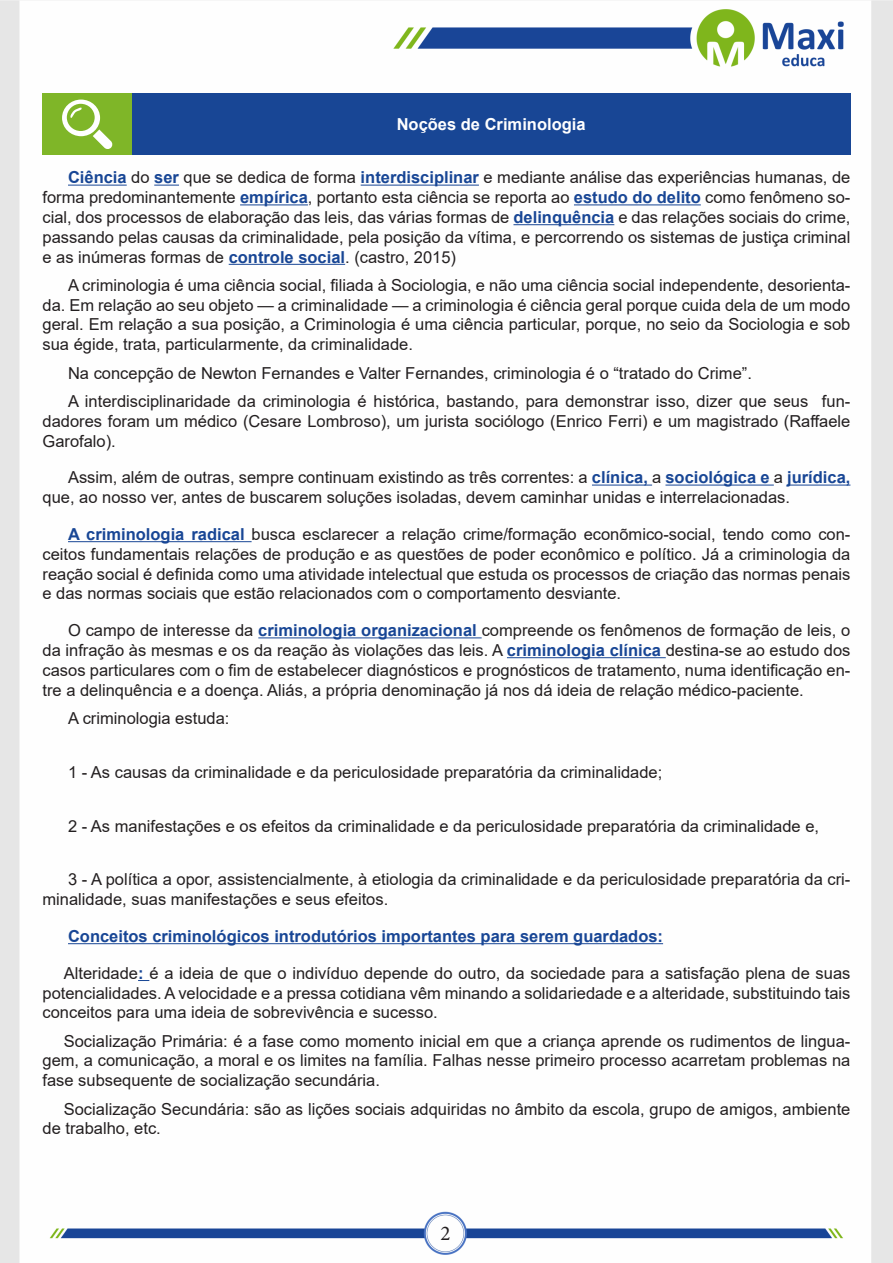
<style>
.page{position:relative;width:893px;height:1263px;background:#fff}
.page>*{position:absolute;margin:0;border:0;box-sizing:border-box;transform-origin:0 0}
.t1{font:21px "Minion Pro";color:#231f20}
.TEXTO_BASE{font:16.5px/19.8px "Arial";color:#231f20;text-align:justify}
.Texto{font:16.5px/19.8px "Arial";color:#231f20;text-align:justify}
.TEXTO_BASE-2{font:700 16.5px "Arial";color:#184695}
.Titulo_de_Caixa{font:700 16.5px "Arial";color:#fff}
.s1{font-weight:700;color:#184695}
</style>
<div class="page">
<img style="left:0;top:0;width:893px;height:1263px">
<hr style="left:68px;top:185px;width:59px;height:1px;background:#184695">
<svg style="left:154px;top:185px;width:25px;height:1px"></svg>
<hr style="left:361px;top:185px;width:118px;height:1px;background:#184695">
<hr style="left:240px;top:205px;width:68px;height:1px;background:#184695">
<hr style="left:574px;top:205px;width:127px;height:1px;background:#184695">
<hr style="left:513px;top:224px;width:101px;height:1px;background:#184695">
<hr style="left:229px;top:264px;width:116px;height:1px;background:#184695">
<hr style="left:592px;top:485px;width:60px;height:1px;background:#184695">
<hr style="left:665px;top:485px;width:109px;height:1px;background:#184695">
<hr style="left:787px;top:485px;width:63px;height:1px;background:#184695">
<hr style="left:68px;top:541px;width:184px;height:1px;background:#184695">
<hr style="left:258px;top:637px;width:224px;height:1px;background:#184695">
<hr style="left:507px;top:657px;width:159px;height:1px;background:#184695">
<hr style="left:68px;top:943px;width:595px;height:1px;background:#184695">
<div style="left:43px;top:94px;width:89px;height:61px;background:#7fb628"></div>
<div style="left:132px;top:94px;width:718px;height:61px;background:#184695"></div>
<svg style="left:62px;top:100px;width:51px;height:49px"></svg>
<p class="Titulo_de_Caixa" style="left:397px;top:113px;width:190px">Noções de Criminologia</p>
<p class="TEXTO_BASE" style="left:43px;top:168px;width:809px;text-indent:26px"><span class="s1">Ciência</span> do <span class="s1">ser</span> que se dedica de forma <span class="s1">interdisciplinar</span> e mediante análise das experiências humanas, de forma predominantemente <span class="s1">empírica</span>, portanto esta ciência se reporta ao <span class="s1">estudo do delito</span> como fenômeno so&shy;cial, dos processos de elaboração das leis, das várias formas de <span class="s1">delinquência</span> e das relações sociais do crime, passando pelas causas da criminalidade, pela posição da vítima, e percorrendo os sistemas de justiça criminal e as inúmeras formas de <span class="s1">controle social</span>. (castro, 2015)</p>
<p class="TEXTO_BASE" style="left:43px;top:275px;width:809px;text-indent:26px">A criminologia é uma ciência social, filiada à Sociologia, e não uma ciência social independente, desorienta&shy;da. Em relação ao seu objeto — a criminalidade — a criminologia é ciência geral porque cuida dela de um modo geral. Em relação a sua posição, a Criminologia é uma ciência particular, porque, no seio da Sociologia e sob sua égide, trata, particularmente, da criminalidade.</p>
<p class="TEXTO_BASE" style="left:68px;top:363px;width:685px">Na concepção de Newton Fernandes e Valter Fernandes, criminologia é o “tratado do Crime”.</p>
<p class="TEXTO_BASE" style="left:43px;top:391px;width:809px;text-indent:26px">A interdisciplinaridade da criminologia é histórica, bastando, para demonstrar isso, dizer que seus fun&shy;dadores foram um médico (Cesare Lombroso), um jurista sociólogo (Enrico Ferri) e um magistrado (Raffaele Garofalo).</p>
<p class="TEXTO_BASE" style="left:43px;top:467px;width:809px;text-indent:26px">Assim, além de outras, sempre continuam existindo as três correntes: a <span class="s1">clínica,</span> a <span class="s1">sociológica e</span> a <span class="s1">jurídica, </span>que, ao nosso ver, antes de buscarem soluções isoladas, devem caminhar unidas e interrelacionadas.</p>
<p class="TEXTO_BASE" style="left:43px;top:524px;width:809px;text-indent:26px"><span class="s1">A criminologia radical</span> busca esclarecer a relação crime/formação econõmico-social, tendo como con&shy;ceitos fundamentais relações de produção e as questões de poder econômico e político. Já a criminologia da reação social é definida como uma atividade intelectual que estuda os processos de criação das normas penais e das normas sociais que estão relacionados com o comportamento desviante.</p>
<p class="TEXTO_BASE" style="left:43px;top:620px;width:809px;text-indent:26px">O campo de interesse da <span class="s1">criminologia organizacional</span> compreende os fenômenos de formação de leis, o da infração às mesmas e os da reação às violações das leis. A <span class="s1">criminologia clínica</span> destina-se ao estudo dos casos particulares com o fim de estabelecer diagnósticos e prognósticos de tratamento, numa identificação en&shy;tre a delinquência e a doença. Aliás, a própria denominação já nos dá ideia de relação médico-paciente.</p>
<p class="TEXTO_BASE" style="left:68px;top:708px;width:163px">A criminologia estuda:</p>
<p class="TEXTO_BASE" style="left:68px;top:762px;width:596px">1 - As causas da criminalidade e da periculosidade preparatória da criminalidade;</p>
<p class="TEXTO_BASE" style="left:68px;top:816px;width:753px">2 - As manifestações e os efeitos da criminalidade e da periculosidade preparatória da criminalidade e,</p>
<p class="TEXTO_BASE" style="left:43px;top:869px;width:809px;text-indent:26px">3 - A política a opor, assistencialmente, à etiologia da criminalidade e da periculosidade preparatória da cri&shy;minalidade, suas manifestações e seus efeitos.</p>
<p class="TEXTO_BASE-2" style="left:68px;top:924px;width:597px">Conceitos criminológicos introdutórios importantes para serem guardados:</p>
<p class="Texto" style="left:43px;top:963px;width:809px;text-indent:21px">Alteridade<span class="s1">:</span> é a ideia de que o indivíduo depende do outro, da sociedade para a satisfação plena de suas potencialidades. A velocidade e a pressa cotidiana vêm minando a solidariedade e a alteridade, substituindo tais conceitos para uma ideia de sobrevivência e sucesso.</p>
<p class="Texto" style="left:43px;top:1031px;width:809px;text-indent:21px">Socialização Primária: é a fase como momento inicial em que a criança aprende os rudimentos de lingua&shy;gem, a comunicação, a moral e os limites na família. Falhas nesse primeiro processo acarretam problemas na fase subsequente de socialização secundária.</p>
<p class="Texto" style="left:43px;top:1099px;width:809px;text-indent:21px">Socialização Secundária: são as lições sociais adquiridas no âmbito da escola, grupo de amigos, ambiente de trabalho, etc.</p>
<p class="t1" style="left:440px;top:1219px;width:12px">2</p>
</div>
